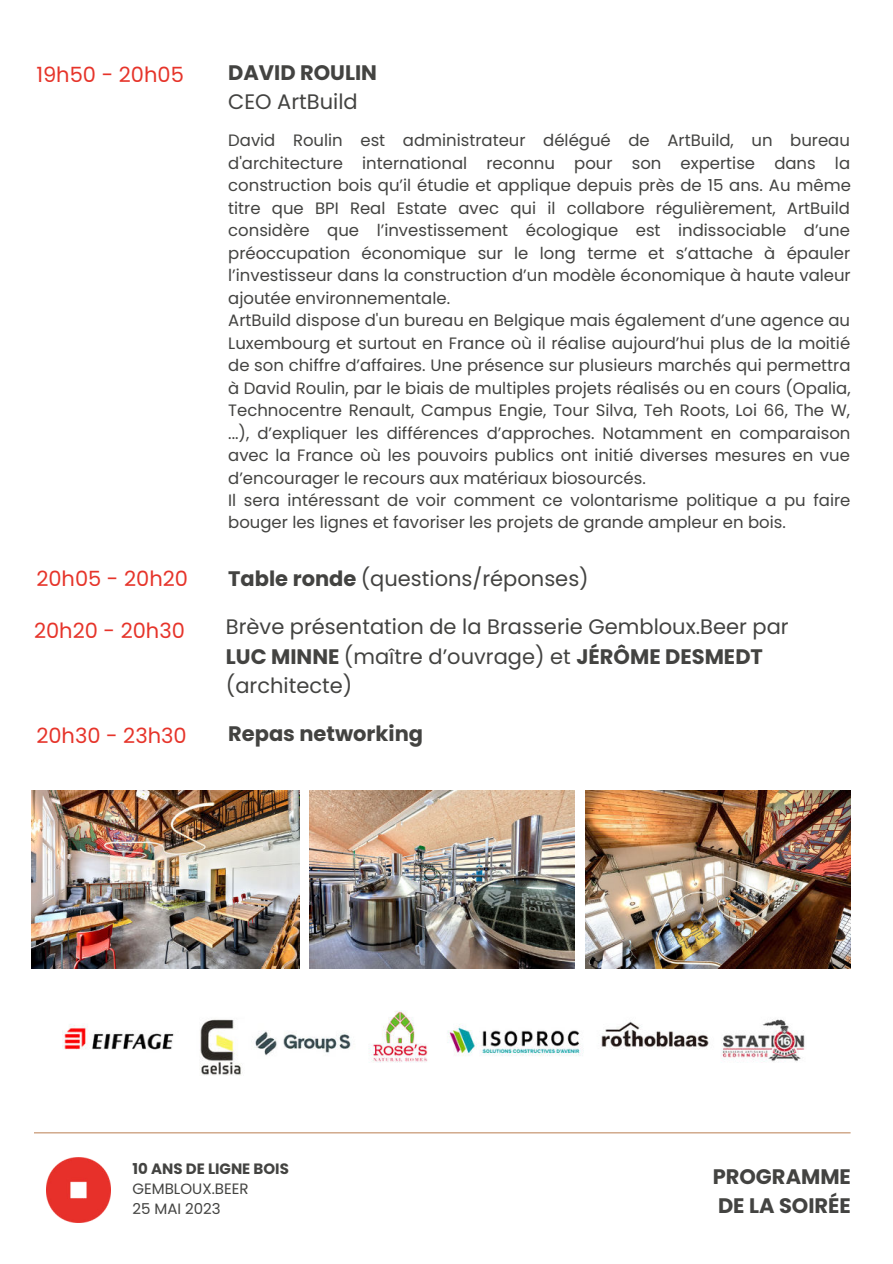
<style>
.page{position:relative;width:893px;height:1264px;background:#fff}
.page>*{position:absolute;margin:0;border:0;box-sizing:border-box;transform-origin:0 0}
.t1{font:21px/29.2px "Poppins";color:#434341}
.t2{font:700 21px/29.2px "Poppins";color:#434341}
.t3{font:21px "Poppins";color:#e6342a}
.t4{font:16.5px/22.5px "Poppins";color:#434341}
.t5{font:15px/20.2px "Poppins";color:#434341}
.t6{font:700 15px "Poppins";color:#434341}
.s1{font-weight:700}
</style>
<div class="page">
<hr style="left:34px;top:1132px;width:816px;height:1px;background:#c28d65">
<img style="left:47px;top:1157px;width:64px;height:65px">
<img style="left:32px;top:790px;width:267px;height:178px">
<img style="left:309px;top:790px;width:266px;height:178px">
<img style="left:585px;top:790px;width:265px;height:178px">
<img style="left:62px;top:1010px;width:743px;height:66px">
<p class="t3" style="left:36px;top:63px;width:149px">19h50 - 20h05</p>
<p class="t2" style="left:228px;top:58px;width:150px">DAVID ROULIN</p>
<p class="t1" style="left:228px;top:87px;width:131px">CEO ArtBuild</p>
<p class="t4" style="left:228px;top:129px;width:624px">David Roulin est administrateur délégué de ArtBuild, un bureau d'architecture international reconnu pour son expertise dans la construction bois qu’il étudie et applique depuis près de 15 ans. Au même titre que BPI Real Estate avec qui il collabore régulièrement, ArtBuild considère que l’investissement écologique est indissociable d’une préoccupation économique sur le long terme et s’attache à épauler l’investisseur dans la construction d’un modèle économique à haute valeur ajoutée environnementale.<br>ArtBuild dispose d'un bureau en Belgique mais également d’une agence au Luxembourg et surtout en France où il réalise aujourd’hui plus de la moitié de son chiffre d’affaires. Une présence sur plusieurs marchés qui permettra à David Roulin, par le biais de multiples projets réalisés ou en cours (Opalia, Technocentre Renault, Campus Engie, Tour Silva, Teh Roots, Loi 66, The W, ...), d’expliquer les différences d’approches. Notamment en comparaison avec la France où les pouvoirs publics ont initié diverses mesures en vue d’encourager le recours aux matériaux biosourcés.<br>Il sera intéressant de voir comment ce volontarisme politique a pu faire bouger les lignes et favoriser les projets de grande ampleur en bois.</p>
<p class="t3" style="left:36px;top:566px;width:153px">20h05 - 20h20</p>
<p class="t1" style="left:228px;top:564px;width:362px"><span class="s1">Table ronde</span> (questions/réponses)</p>
<p class="t3" style="left:34px;top:618px;width:152px">20h20 - 20h30</p>
<p class="t1" style="left:226px;top:612px;width:564px">Brève présentation de la Brasserie Gembloux.Beer par<br><span class="s1">LUC MINNE</span> (maître d’ouvrage) et <span class="s1">JÉRÔME DESMEDT </span>(architecte)</p>
<p class="t3" style="left:36px;top:723px;width:152px">20h30 - 23h30</p>
<p class="t2" style="left:228px;top:719px;width:196px">Repas networking</p>
<p class="t6" style="left:132px;top:1159px;width:158px">10 ANS DE LIGNE BOIS</p>
<p class="t5" style="left:132px;top:1178px;width:117px">GEMBLOUX.BEER<br>25 MAI 2023</p>
<p class="t2" style="left:712px;top:1161px;width:140px">PROGRAMME<br>DE LA SOIRÉE</p>
</div>
